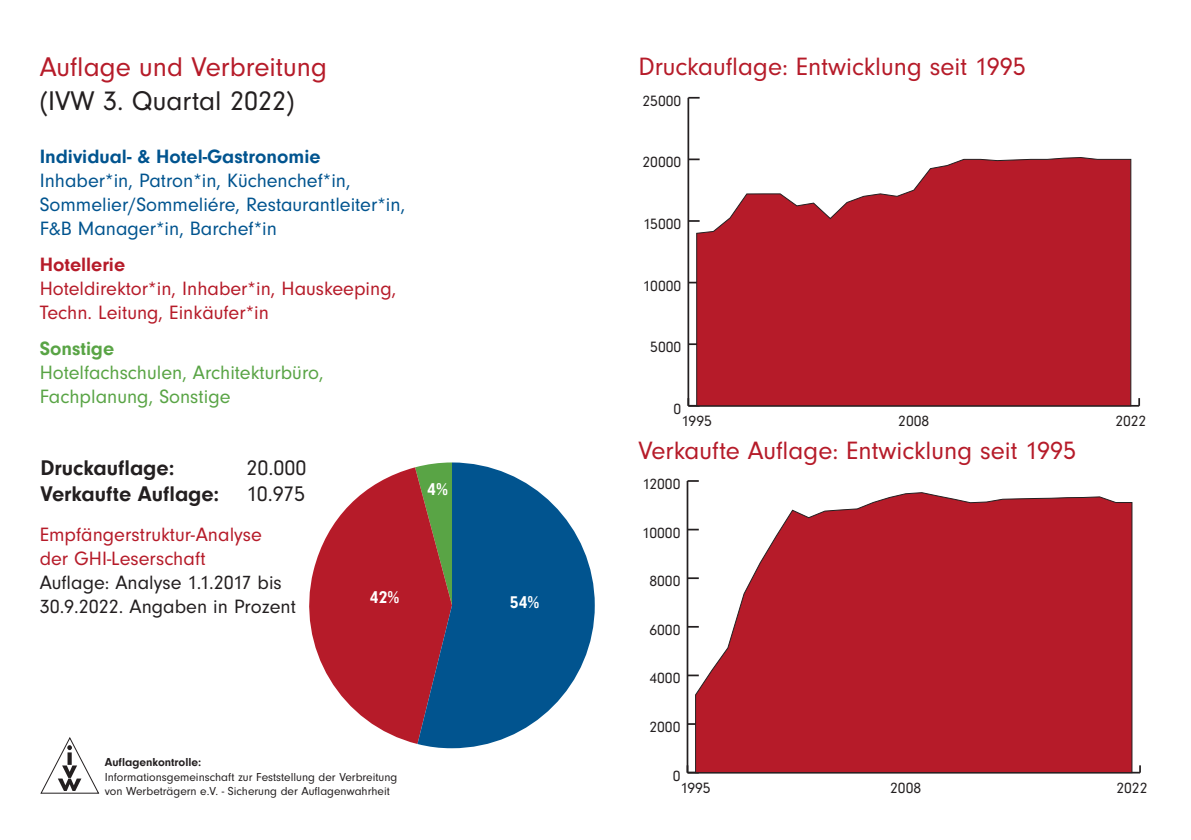
<style>
.page{position:relative;width:1191px;height:840px;background:#fff}
.page>*{position:absolute;margin:0;border:0;box-sizing:border-box;transform-origin:0 0}
.t1{font:28px "Neuzeit Grotesk T";color:#b61b29}
.t2{font:28px "Neuzeit Grotesk T";color:#231f20}
.t3{font:26px "Neuzeit Grotesk T";color:#b61b29}
.t4{font:700 22px/26.4px "Neuzeit Grotesk T";color:#231f20;text-align:right}
.t5{font:20px/24px "Neuzeit Grotesk T";color:#b61b29}
.t6{font:20px/24px "Neuzeit Grotesk T";color:#01548f}
.t7{font:20px/24px "Neuzeit Grotesk T";color:#59a445}
.t8{font:20px/24px "Neuzeit Grotesk T";color:#231f20}
.t9{font:700 20px "Neuzeit Grotesk T";color:#01548f}
.t10{font:700 20px "Neuzeit Grotesk T";color:#b61b29}
.t11{font:700 20px "Neuzeit Grotesk T";color:#59a445}
.t12{font:700 17.6px "Neuzeit Grotesk T";color:#fff}
.t13{font:15.6px "Neuzeit Grotesk T";color:#231f20}
.t14{font:12px/14.4px "Neuzeit Grotesk T";color:#231f20}
.t15{font:700 12px "Neuzeit Grotesk T";color:#231f20}
.s1{font-weight:400}
</style>
<div class="page">
<hr style="left:688px;top:405px;width:451px;height:1px;background:#231f20">
<svg style="left:1138px;top:398px;width:2px;height:7px"></svg>
<hr style="left:687px;top:98px;width:2px;height:307px;background:#231f20">
<svg style="left:687px;top:398px;width:9px;height:8px"></svg>
<svg style="left:689px;top:343px;width:7px;height:2px"></svg>
<svg style="left:689px;top:281px;width:7px;height:2px"></svg>
<svg style="left:689px;top:220px;width:7px;height:2px"></svg>
<svg style="left:689px;top:158px;width:7px;height:2px"></svg>
<svg style="left:688px;top:97px;width:11px;height:2px"></svg>
<svg style="left:696px;top:157px;width:435px;height:249px;background:#bc323f"></svg>
<hr style="left:687px;top:771px;width:453px;height:2px;background:#231f20">
<hr style="left:686px;top:480px;width:2px;height:292px;background:#231f20">
<svg style="left:686px;top:764px;width:8px;height:9px"></svg>
<svg style="left:688px;top:674px;width:6px;height:2px"></svg>
<svg style="left:688px;top:528px;width:6px;height:2px"></svg>
<svg style="left:687px;top:480px;width:12px;height:1px"></svg>
<svg style="left:694px;top:492px;width:438px;height:281px;background:#bd3642"></svg>
<svg style="left:309px;top:467px;width:108px;height:276px;fill:#b61b29"></svg>
<svg style="left:417px;top:462px;width:178px;height:285px;fill:#01548f"></svg>
<svg style="left:40px;top:737px;width:59px;height:56px"></svg>
<h1 class="t1" style="left:40px;top:52px;width:289px">Auflage und Verbreitung</h1>
<h1 class="t2" style="left:40px;top:86px;width:256px">(IVW 3. Quartal 2022)</h1>
<p class="t9" style="left:40px;top:145px;width:282px">Individual- &amp; Hotel-Gastronomie</p>
<p class="t6" style="left:40px;top:168px;width:367px">Inhaber*in, Patron*in, Küchenchef*in,<br>Sommelier/Sommeliére, Restaurantleiter*in,<br>F&amp;B Manager*in, Barchef*in</p>
<p class="t10" style="left:40px;top:253px;width:87px">Hotellerie</p>
<p class="t5" style="left:40px;top:276px;width:358px">Hoteldirektor*in, Inhaber*in, Hauskeeping,<br>Techn. Leitung, Einkäufer*in</p>
<p class="t11" style="left:40px;top:337px;width:76px">Sonstige</p>
<p class="t7" style="left:40px;top:360px;width:285px">Hotelfachschulen, Architekturbüro,<br>Fachplanung, Sonstige</p>
<p class="t4" style="left:40px;top:454px;width:268px"><span class="s1">20.000<br></span>Verkaufte Auflage: <span class="s1">10.975</span></p>
<p class="t4" style="left:40px;top:454px;width:135px">Druckauflage:</p>
<p class="t5" style="left:40px;top:522px;width:224px">Empfängerstruktur-Analyse der GHI-Leserschaft</p>
<p class="t8" style="left:40px;top:570px;width:258px">Auflage: Analyse 1.1.2017 bis<br>30.9.2022. Angaben in Prozent</p>
<p class="t12" style="left:370px;top:586px;width:31px">42%</p>
<p class="t12" style="left:427px;top:478px;width:22px">4%</p>
<p class="t15" style="left:105px;top:755px;width:98px">Auflagenkontrolle:</p>
<p class="t14" style="left:105px;top:769px;width:294px">Informationsgemeinschaft zur Feststellung der Verbreitung von Werbeträgern e.V. - Sicherung der Auflagenwahrheit</p>
<p class="t12" style="left:510px;top:592px;width:31px">54%</p>
<h2 class="t3" style="left:638px;top:52px;width:389px">Druckauflage: Entwicklung seit 1995</h2>
<p class="t13" style="left:642px;top:92px;width:40px">25000</p>
<p class="t13" style="left:642px;top:154px;width:40px">20000</p>
<p class="t13" style="left:643px;top:215px;width:40px">15000</p>
<p class="t13" style="left:643px;top:277px;width:40px">10000</p>
<p class="t13" style="left:650px;top:338px;width:33px">5000</p>
<p class="t13" style="left:673px;top:400px;width:9px">0</p>
<p class="t13" style="left:681px;top:412px;width:32px">1995</p>
<p class="t13" style="left:898px;top:412px;width:33px">2008</p>
<p class="t13" style="left:1115px;top:412px;width:33px">2022</p>
<h2 class="t3" style="left:638px;top:436px;width:439px">Verkaufte Auflage: Entwicklung seit 1995</h2>
<p class="t13" style="left:642px;top:475px;width:39px">12000</p>
<p class="t13" style="left:642px;top:523px;width:40px">10000</p>
<p class="t13" style="left:649px;top:572px;width:33px">8000</p>
<p class="t13" style="left:649px;top:621px;width:33px">6000</p>
<p class="t13" style="left:649px;top:669px;width:33px">4000</p>
<p class="t13" style="left:649px;top:718px;width:33px">2000</p>
<p class="t13" style="left:672px;top:766px;width:9px">0</p>
<p class="t13" style="left:680px;top:779px;width:32px">1995</p>
<p class="t13" style="left:890px;top:779px;width:33px">2008</p>
<p class="t13" style="left:1116px;top:779px;width:33px">2022</p>
</div>
